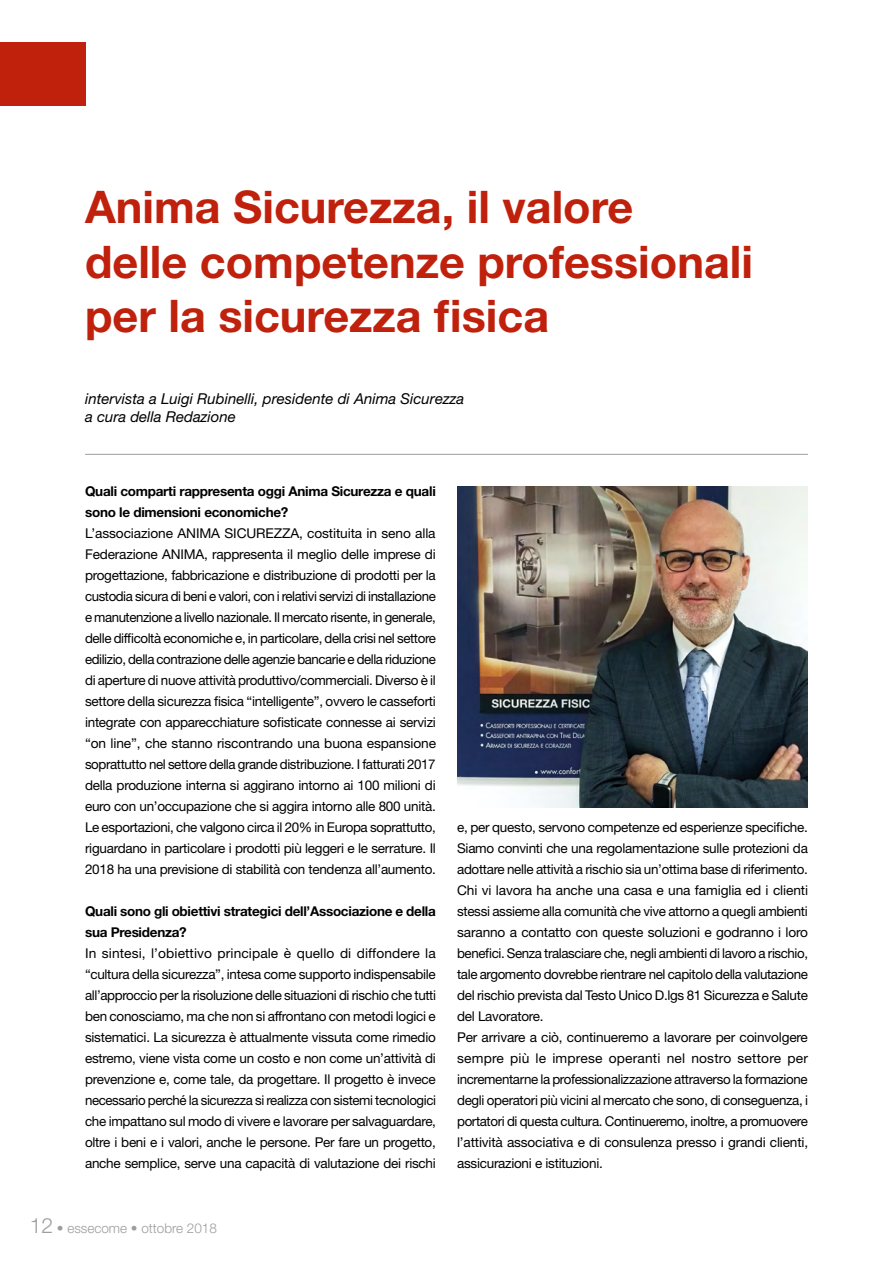
<style>
.page{position:relative;width:893px;height:1263px;background:#fff}
.page>*{position:absolute;margin:0;border:0;box-sizing:border-box;transform-origin:0 0}
.t1{font:700 45px/54px "Helvetica Neue LT Std";color:#c0210c}
.t2{font:italic 15px/18px "Helvetica Neue LT Std";color:#000}
.t3{font:13.5px/21px "Helvetica Neue LT Std";letter-spacing:-.02em;color:#000;text-align:justify}
.t4{font:700 13.5px/21px "Helvetica Neue LT Std";letter-spacing:-.02em;color:#000}
.t5{font:300 13.5px "Helvetica Neue LT Std";color:#9d9d9c}
.s1{font-size:21px}
</style>
<div class="page">
<div style="left:0;top:43px;width:85px;height:63px;background:#c0210c"></div>
<hr style="left:85px;top:454px;width:723px;height:1px;background:#9d9d9c">
<img style="left:458px;top:487px;width:349px;height:321px">
<h1 class="t1" style="left:85px;top:179px;width:670px">Anima Sicurezza, il valore<br>delle competenze professionali per la sicurezza fisica</h1>
<p class="t2" style="left:85px;top:389px;width:381px">intervista a Luigi Rubinelli, presidente di Anima Sicurezza a cura della Redazione</p>
<p class="t4" style="left:85px;top:481px;width:352px">Quali comparti rappresenta oggi Anima Sicurezza e quali sono le dimensioni economiche?</p>
<p class="t3" style="left:85px;top:523px;width:352px">L’associazione ANIMA SICUREZZA, costituita in seno alla Federazione ANIMA, rappresenta il meglio delle imprese di progettazione, fabbricazione e distribuzione di prodotti per la custodia sicura di beni e valori, con i relativi servizi di installazione e manutenzione a livello nazionale. Il mercato risente, in generale, delle difficoltà economiche e, in particolare, della crisi nel settore edilizio, della contrazione delle agenzie bancarie e della riduzione di aperture di nuove attività produttivo/commerciali. Diverso è il settore della sicurezza fisica “intelligente”, ovvero le casseforti integrate con apparecchiature sofisticate connesse ai servizi “on line”, che stanno riscontrando una buona espansione soprattutto nel settore della grande distribuzione. I fatturati 2017 della produzione interna si aggirano intorno ai 100 milioni di euro con un’occupazione che si aggira intorno alle 800 unità.<br>Le esportazioni, che valgono circa il 20% in Europa soprattutto, riguardano in particolare i prodotti più leggeri e le serrature. Il 2018 ha una previsione di stabilità con tendenza all’aumento.</p>
<p class="t4" style="left:85px;top:901px;width:352px">Quali sono gli obiettivi strategici dell’Associazione e della sua Presidenza?</p>
<p class="t3" style="left:85px;top:943px;width:353px">In sintesi, l’obiettivo principale è quello di diffondere la “cultura della sicurezza”, intesa come supporto indispensabile all’approccio per la risoluzione delle situazioni di rischio che tutti ben conosciamo, ma che non si affrontano con metodi logici e sistematici. La sicurezza è attualmente vissuta come rimedio estremo, viene vista come un costo e non come un’attività di prevenzione e, come tale, da progettare. Il progetto è invece necessario perché la sicurezza si realizza con sistemi tecnologici che impattano sul modo di vivere e lavorare per salvaguardare, oltre i beni e i valori, anche le persone. Per fare un progetto, anche semplice, serve una capacità di valutazione dei rischi</p>
<p class="t5" style="left:30px;top:1220px;width:189px"><span class="s1">12</span> • essecome • ottobre 2018</p>
<p class="t3" style="left:457px;top:817px;width:353px;text-align:left">e, per questo, servono competenze ed esperienze specifiche.<br>Siamo convinti che una regolamentazione sulle protezioni da adottare nelle attività a rischio sia un’ottima base di riferimento.<br>Chi vi lavora ha anche una casa e una famiglia ed i clienti stessi assieme alla comunità che vive attorno a quegli ambienti saranno a contatto con queste soluzioni e godranno i loro benefici. Senza tralasciare che, negli ambienti di lavoro a rischio, tale argomento dovrebbe rientrare nel capitolo della valutazione del rischio prevista dal Testo Unico D.lgs 81 Sicurezza e Salute del Lavoratore.<br>Per arrivare a ciò, continueremo a lavorare per coinvolgere sempre più le imprese operanti nel nostro settore per incrementarne la professionalizzazione attraverso la formazione degli operatori più vicini al mercato che sono, di conseguenza, i portatori di questa cultura. Continueremo, inoltre, a promuovere l’attività associativa e di consulenza presso i grandi clienti, assicurazioni e istituzioni.</p>
</div>
